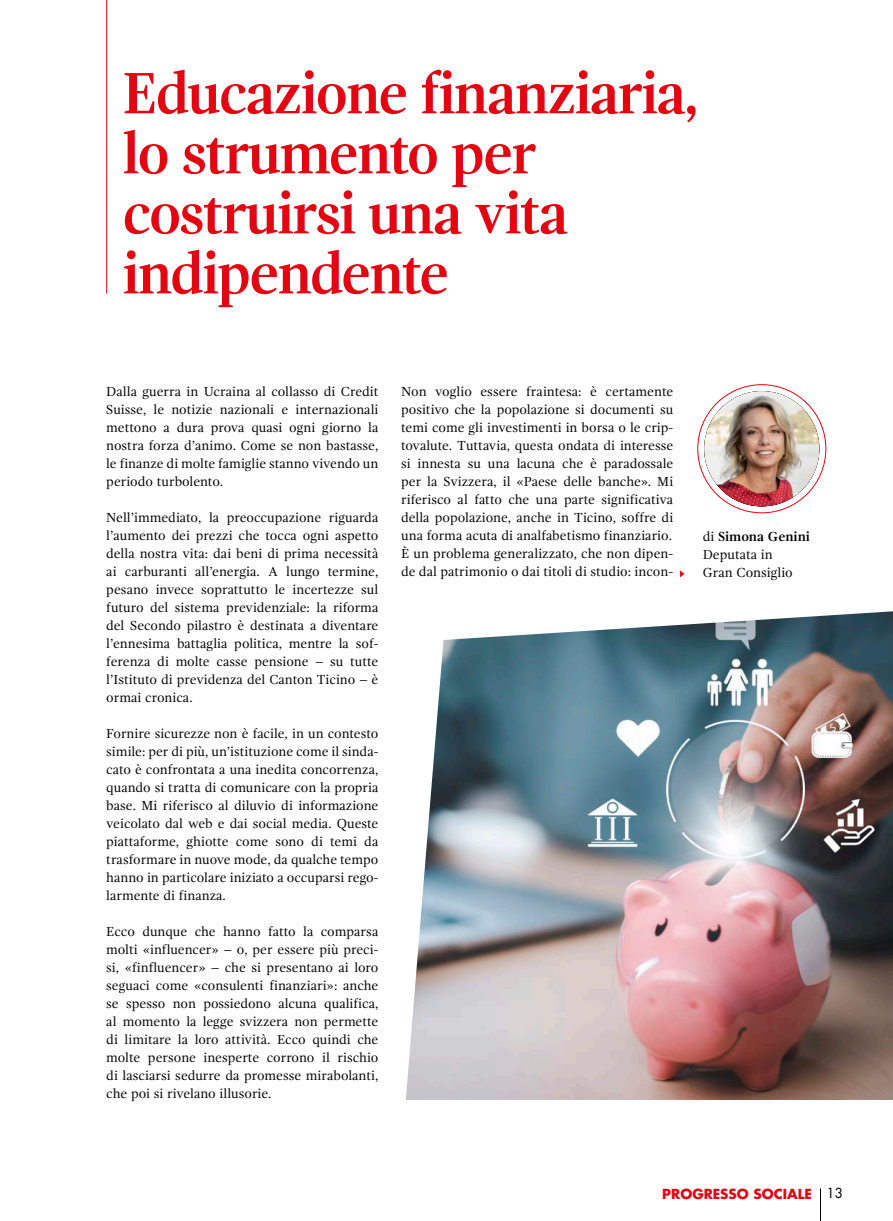
<style>
.page{position:relative;width:893px;height:1221px;background:#fff}
.page>*{position:absolute;margin:0;border:0;box-sizing:border-box;transform-origin:0 0}
.t1{font:700 60px/60px "Gandhi Serif";letter-spacing:-.035em;color:#e30612;scale:.96 1}
.t2{font:13.5px/18px "Gandhi Serif";color:#000;text-align:justify}
.t3{font:700 13.5px "Futura Std";color:#e30612}
.s1{font-weight:700}
.s2{font-weight:400;color:#000}
</style>
<div class="page">
<hr style="left:820px;top:1188px;width:1px;height:32px;background:#000">
<hr style="left:106px;top:0;width:1px;height:293px;background:#e30612">
<img style="left:704px;top:391px;width:115px;height:115px;border-radius:58px">
<img style="left:406px;top:611px;width:487px;height:488px">
<svg style="left:680px;top:570px;width:4px;height:7px"></svg>
<h1 class="t1" style="left:122px;top:63px;width:602px">Educazione finanziaria, lo strumento per costruirsi una vita indipendente</h1>
<p class="t2" style="left:106px;top:383px;width:274px">Dalla guerra in Ucraina al collasso di Credit Suisse, le notizie nazionali e internazionali mettono a dura prova quasi ogni giorno la nostra forza d’animo. Come se non bastasse, le finanze di molte famiglie stanno vivendo un periodo turbolento.</p>
<p class="t2" style="left:106px;top:508px;width:274px">Nell’immediato, la preoccupazione riguarda l’aumento dei prezzi che tocca ogni aspetto della nostra vita: dai beni di prima necessità ai carburanti all’energia. A lungo termine, pesano invece soprattutto le incertezze sul futuro del sistema previdenziale: la riforma del Secondo pilastro è destinata a diventare l’ennesima battaglia politica, mentre la sof&shy;ferenza di molte casse pensione – su tutte l’Istituto di previdenza del Canton Ticino – è ormai cronica.</p>
<p class="t2" style="left:106px;top:724px;width:274px">Fornire sicurezze non è facile, in un contesto simile: per di più, un’istituzione come il sinda&shy;cato è confrontata a una inedita concorrenza, quando si tratta di comunicare con la propria base. Mi riferisco al diluvio di informazione veicolato dal web e dai social media. Queste piattaforme, ghiotte come sono di temi da trasformare in nuove mode, da qualche tempo hanno in particolare iniziato a occuparsi rego&shy;larmente di finanza.</p>
<p class="t2" style="left:106px;top:922px;width:274px">Ecco dunque che hanno fatto la comparsa molti «influencer» – o, per essere più preci&shy;si, «finfluencer» – che si presentano ai loro seguaci come «consulenti finanziari»: anche se spesso non possiedono alcuna qualifica, al momento la legge svizzera non permette di limitare la loro attività. Ecco quindi che molte persone inesperte corrono il rischio di lasciarsi sedurre da promesse mirabolanti, che poi si rivelano illusorie.</p>
<p class="t2" style="left:401px;top:383px;width:274px">Non voglio essere fraintesa: è certamente positivo che la popolazione si documenti su temi come gli investimenti in borsa o le crip&shy;tovalute. Tuttavia, questa ondata di interesse si innesta su una lacuna che è paradossale per la Svizzera, il «Paese delle banche». Mi riferisco al fatto che una parte significativa della popolazione, anche in Ticino, soffre di una forma acuta di analfabetismo finanziario.<br>È un problema generalizzato, che non dipen&shy;de dal patrimonio o dai titoli di studio: incon-</p>
<p class="t2" style="left:703px;top:527px;width:109px;text-align:left">di <span class="s1">Simona Genini<br></span>Deputata in<br>Gran Consiglio</p>
<p class="t3" style="left:662px;top:1184px;width:182px">PROGRESSO SOCIALE <span class="s2">13</span></p>
</div>
